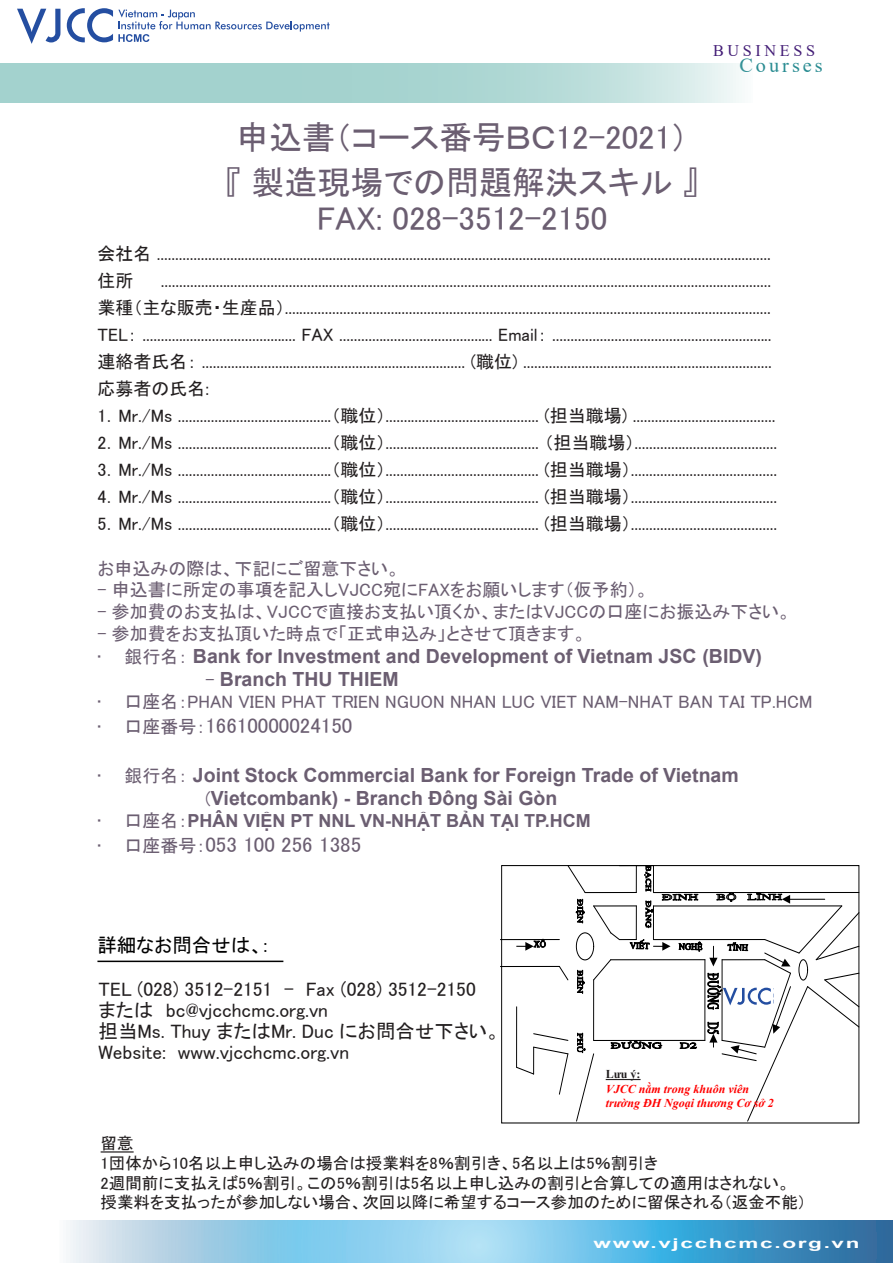
<style>
.page{position:relative;width:893px;height:1263px;background:#fff}
.page>*{position:absolute;margin:0;border:0;box-sizing:border-box;transform-origin:0 0}
.t1{font:33px "MS P Gothic";color:#6b5e71}
.t2{font:21px "MS P Gothic";color:#6b5e71}
.t3{font:20.25px "Times New Roman";letter-spacing:.15em;color:#2a8c92}
.t4{font:700 19.5px "Arial";color:#6b5e71}
.Address{font:19.5px "MS P Gothic";color:#231f20}
.Headline{font:19.5px "MS P Gothic";color:#000}
.t5{font:18px/27px "MS P Gothic";color:#231f20;text-align:justify}
.t6{font:18px "MS P Gothic";color:#6b5e71}
.t7{font:700 18px "Arial";color:#6b5e71}
.t8{font:16.5px "MS P Gothic";color:#231f20}
.t9{font:16.2px "Times New Roman";letter-spacing:.225em;color:#441e77}
.t10{font:700 13.5px "Arial";letter-spacing:.075em;color:#fff;scale:1.67 1}
.t11{font:italic 700 12px "Times New Roman";color:#f00}
.t12{font:700 12px "Times New Roman";color:#231f20}
.s1{font-family:"MS P Gothic";font-weight:400;font-size:18px}
.s2{font-size:18px}
.s3{font-family:"MS P Gothic";font-weight:400}
</style>
<div class="page">
<svg style="left:66px;top:1220px;width:827px;height:43px;background:#7bbddf"></svg>
<svg style="left:17px;top:9px;width:43px;height:35px"></svg>
<svg style="left:67px;top:8px;width:263px;height:34px"></svg>
<svg style="left:0;top:63px;width:742px;height:40px;background:#b0d8d4"></svg>
<hr style="left:97px;top:960px;width:186px;height:2px;background:#000">
<hr style="left:500px;top:966px;width:59px;height:1px;background:#000">
<hr style="left:500px;top:939px;width:59px;height:1px;background:#000">
<svg style="left:516px;top:865px;width:343px;height:257px"></svg>
<hr style="left:606px;top:1079px;width:35px;height:1px;background:#231f20">
<hr style="left:101px;top:1151px;width:33px;height:1px;background:#231f20">
<p class="t9" style="left:713px;top:39px;width:104px">BUSINESS</p>
<p class="t3" style="left:739px;top:51px;width:85px">Courses</p>
<p class="t1" style="left:236px;top:121px;width:453px">申込書（コース番号ＢＣ12-2021）</p>
<p class="t1" style="left:225px;top:166px;width:476px">『 製造現場での問題解決スキル 』</p>
<p class="t1" style="left:317px;top:202px;width:292px">FAX: 028-3512-2150</p>
<p class="t5" style="left:97px;top:240px;width:675px">会社名 ........................................................................................................................................................................</p>
<p class="t5" style="left:97px;top:267px;width:37px">住所</p>
<p class="t5" style="left:97px;top:267px;width:676px;text-indent:63px">.......................................................................................................................................................................業種（主な販売・生産品）.....................................................................................................................................<br>TEL： .......................................... FAX .......................................... Email： ............................................................連絡者氏名： ........................................................................ (職位) ....................................................................応募者の氏名:</p>
<p class="t5" style="left:97px;top:402px;width:679px">1．Mr./Ms ..........................................（職位）.......................................... (担当職場) .......................................</p>
<p class="t5" style="left:97px;top:429px;width:681px">2．Mr./Ms ..........................................（職位）.......................................... （担当職場）.......................................</p>
<p class="t5" style="left:97px;top:456px;width:681px">3．Mr./Ms ..........................................（職位）.......................................... (担当職場）........................................</p>
<p class="t5" style="left:97px;top:483px;width:681px">4．Mr./Ms ..........................................（職位）.......................................... (担当職場）........................................</p>
<p class="t5" style="left:97px;top:510px;width:681px">5．Mr./Ms ..........................................（職位）.......................................... (担当職場）........................................</p>
<p class="t6" style="left:97px;top:559px;width:304px">お申込みの際は、下記にご留意下さい。</p>
<p class="t6" style="left:97px;top:581px;width:553px">- 申込書に所定の事項を記入しVJCC宛にFAXをお願いします（仮予約）。</p>
<p class="t6" style="left:97px;top:603px;width:695px">- 参加費のお支払は、VJCCで直接お支払い頂くか、またはVJCCの口座にお振込み下さい。</p>
<p class="t6" style="left:97px;top:624px;width:491px">- 参加費をお支払頂いた時点で「正式申込み」とさせて頂きます。</p>
<p class="t4" style="left:97px;top:642px;width:666px"><span class="s1">• 銀行名：</span> Bank for Investment and Development of Vietnam JSC (BIDV)</p>
<p class="t4" style="left:205px;top:666px;width:195px"><span class="s1">-</span> Branch THU THIEM</p>
<p class="t6" style="left:97px;top:693px;width:717px">• 口座名：PHAN VIEN PHAT TRIEN NGUON NHAN LUC VIET NAM-NHAT BAN TAI TP.HCM</p>
<p class="t2" style="left:97px;top:715px;width:256px"><span class="s2">• 口座番号：</span>16610000024150</p>
<p class="t4" style="left:97px;top:761px;width:643px"><span class="s1">• 銀行名：</span> Joint Stock Commercial Bank for Foreign Trade of Vietnam</p>
<p class="t4" style="left:205px;top:785px;width:353px"><span class="s1">(</span>Vietcombank) - Branch Đông Sài Gòn</p>
<p class="t7" style="left:97px;top:808px;width:495px"><span class="s3">• 口座名：</span>PHÂN VIỆN PT NNL VN-NHẬT BẢN TẠI TP.HCM</p>
<p class="t2" style="left:97px;top:834px;width:265px"><span class="s2">• 口座番号：</span>053 100 256 1385</p>
<p class="Headline" style="left:97px;top:935px;width:171px">詳細なお問合せは、:</p>
<p class="Address" style="left:99px;top:980px;width:379px">TEL (028) 3512-2151 - Fax (028) 3512-2150</p>
<p class="Address" style="left:99px;top:1001px;width:231px">または　bc@vjcchcmc.org.vn</p>
<p class="Address" style="left:99px;top:1022px;width:403px">担当Ms. Thuy またはMr. Duc にお問合せ下さい。</p>
<p class="Address" style="left:99px;top:1043px;width:252px">Website: www.vjcchcmc.org.vn</p>
<p class="t12" style="left:606px;top:1065px;width:36px">Lưu ý:</p>
<p class="t11" style="left:606px;top:1080px;width:145px">VJCC nằm trong khuôn viên</p>
<p class="t11" style="left:606px;top:1094px;width:170px">trường ĐH Ngoại thương Cơ sở 2</p>
<p class="t8" style="left:101px;top:1135px;width:34px">留意</p>
<p class="t8" style="left:101px;top:1155px;width:559px">1団体から10名以上申し込みの場合は授業料を8％割引き、5名以上は5％割引き</p>
<p class="t8" style="left:101px;top:1174px;width:691px">2週間前に支払えば5％割引。この5％割引は5名以上申し込みの割引と合算しての適用はされない。</p>
<p class="t8" style="left:101px;top:1194px;width:707px">授業料を支払ったが参加しない場合、次回以降に希望するコース参加のために留保される（返金不能）</p>
<p class="t10" style="left:594px;top:1234px;width:161px">www.vjcchcmc.org.vn</p>
</div>
